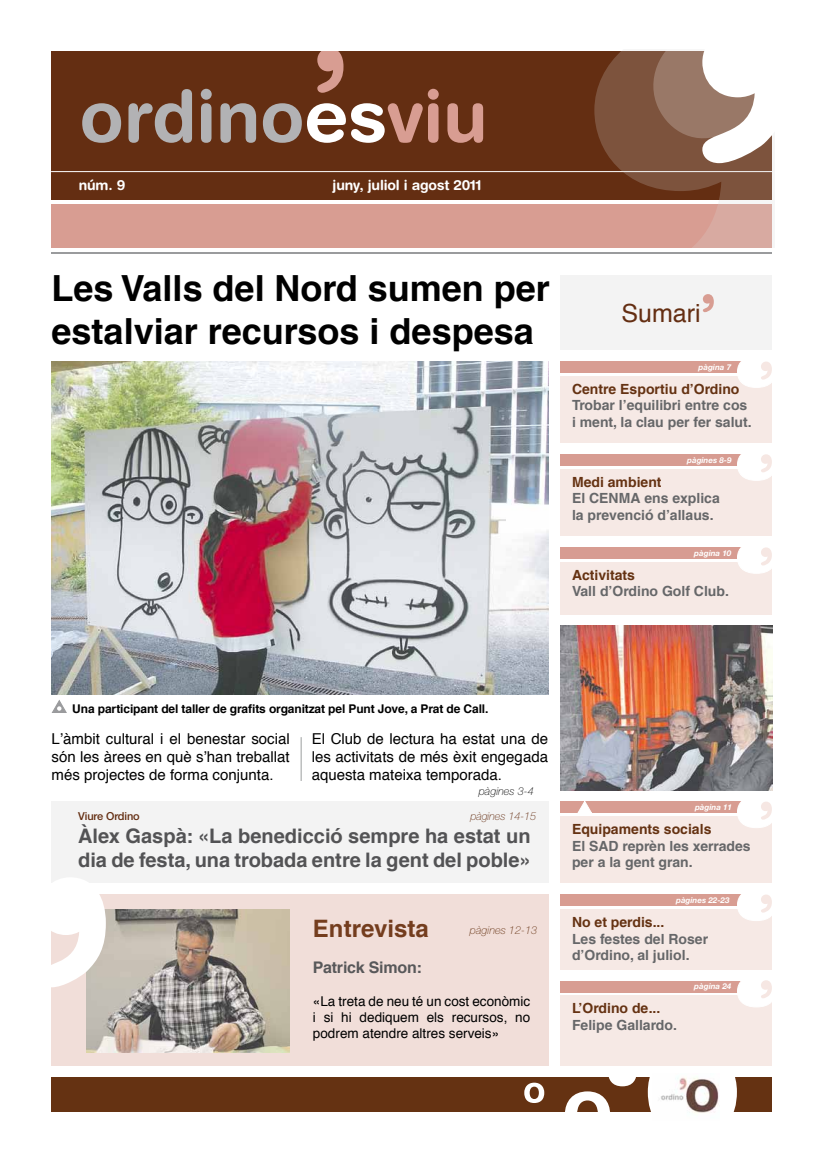
<style>
.page{position:relative;width:823px;height:1163px;background:#fff}
.page>*{position:absolute;margin:0;border:0;box-sizing:border-box;transform-origin:0 0}
.t1{font:700 36px/43.2px "Helvetica LT Com";color:#000}
.t2{font:25px "Helvetica";color:#642e12}
.t3{font:700 24px "Helvetica LT Com";color:#743d1e}
.t4{font:700 20px/24px "Helvetica LT Com";color:#535355}
.t5{font:700 16px "Helvetica LT Com";letter-spacing:-.01em;color:#58585a}
.t6{font:15px/18px "Helvetica";color:#000;text-align:justify}
.t7{font:700 14px/16.8px "Helvetica LT Com";color:#666769}
.t8{font:700 14px "Helvetica LT Com";color:#653212}
.t9{font:700 14px/16.8px "Helvetica LT Std";color:#666769}
.t10{font:700 14px "Helvetica Rounded LT Std";letter-spacing:-.01em;color:#fff}
.t11{font:700 14px "Helvetica LT Std";color:#653212}
.t12{font:13.5px/16.2px "Helvetica";color:#000;text-align:justify}
.t13{font:700 12px "Helvetica LT Com";letter-spacing:-.01em;color:#000}
.t14{font:italic 100 11px "Helvetica Neue";letter-spacing:-.01em;color:#642e12}
.t15{font:italic 100 11px "Helvetica Neue";color:#653212}
.t16{font:500 11px "Helvetica Neue";letter-spacing:-.01em;color:#642e12}
.t17{font:italic 100 11px "Helvetica Neue";color:#000}
.t18{font:italic 700 8px "Helvetica Neue";color:#fff}
</style>
<div class="page">
<div style="left:52px;top:51px;width:719px;height:149px;background:#642e12"></div>
<svg style="left:82px;top:103px;width:39px;height:40px"></svg>
<svg style="left:128px;top:89px;width:64px;height:54px"></svg>
<svg style="left:201px;top:89px;width:10px;height:54px"></svg>
<svg style="left:220px;top:103px;width:36px;height:40px"></svg>
<svg style="left:263px;top:103px;width:38px;height:40px"></svg>
<svg style="left:307px;top:51px;width:131px;height:92px"></svg>
<svg style="left:447px;top:103px;width:36px;height:40px"></svg>
<hr style="left:51px;top:171px;width:720px;height:1px;background:#fff">
<div style="left:51px;top:204px;width:720px;height:43px;background:#d89d92"></div>
<hr style="left:51px;top:252px;width:720px;height:2px;background:#9a9b9d">
<img style="left:52px;top:361px;width:496px;height:333px">
<div style="left:51px;top:894px;width:497px;height:171px;background:#f1ded9"></div>
<div style="left:51px;top:1077px;width:608px;height:34px;background:#653212"></div>
<div style="left:726px;top:1077px;width:45px;height:34px;background:#653212"></div>
<svg style="left:524px;top:1082px;width:20px;height:20px"></svg>
<svg style="left:647px;top:1077px;width:89px;height:35px"></svg>
<svg style="left:564px;top:1077px;width:72px;height:35px"></svg>
<img style="left:652px;top:1077px;width:67px;height:36px">
<img style="left:86px;top:909px;width:203px;height:142px">
<div style="left:51px;top:801px;width:497px;height:82px;background:#f3f3f3"></div>
<div style="left:559px;top:376px;width:212px;height:67px;background:#f6e9e5"></div>
<div style="left:559px;top:361px;width:182px;height:11px;background:#d89d92"></div>
<div style="left:559px;top:816px;width:212px;height:67px;background:#f6e9e5"></div>
<div style="left:559px;top:801px;width:182px;height:11px;background:#d89d92"></div>
<div style="left:559px;top:909px;width:212px;height:60px;background:#f6e9e5"></div>
<div style="left:559px;top:894px;width:182px;height:11px;background:#d89d92"></div>
<div style="left:559px;top:995px;width:212px;height:70px;background:#f6e9e5"></div>
<div style="left:559px;top:980px;width:182px;height:12px;background:#d89d92"></div>
<div style="left:559px;top:469px;width:212px;height:67px;background:#f6e9e5"></div>
<div style="left:559px;top:454px;width:182px;height:11px;background:#d79c92"></div>
<div style="left:559px;top:562px;width:212px;height:52px;background:#f6e9e5"></div>
<div style="left:559px;top:547px;width:182px;height:11px;background:#d79c92"></div>
<div style="left:559px;top:275px;width:212px;height:75px;background:#f3f3f3"></div>
<img style="left:560px;top:625px;width:211px;height:165px">
<svg style="left:51px;top:878px;width:55px;height:109px"></svg>
<svg style="left:594px;top:51px;width:178px;height:196px"></svg>
<svg style="left:703px;top:294px;width:10px;height:18px"></svg>
<svg style="left:736px;top:361px;width:35px;height:27px"></svg>
<svg style="left:736px;top:454px;width:35px;height:27px"></svg>
<svg style="left:736px;top:547px;width:35px;height:27px"></svg>
<svg style="left:736px;top:801px;width:35px;height:27px"></svg>
<svg style="left:736px;top:894px;width:35px;height:27px"></svg>
<svg style="left:736px;top:980px;width:35px;height:27px"></svg>
<svg style="left:576px;top:801px;width:17px;height:12px"></svg>
<svg style="left:51px;top:700px;width:16px;height:13px"></svg>
<hr style="left:300px;top:737px;width:1px;height:43px;background:#9c9e9f">
<p class="t10" style="left:79px;top:177px;width:48px">núm. 9</p>
<p class="t10" style="left:332px;top:177px;width:150px">juny, juliol i agost 2011</p>
<h1 class="t1" style="left:52px;top:267px;width:499px">Les Valls del Nord sumen per estalviar recursos i despesa</h1>
<h2 class="t2" style="left:621px;top:294px;width:81px">Sumari</h2>
<p class="t18" style="left:698px;top:362px;width:34px">pàgina 7</p>
<p class="t8" style="left:571px;top:380px;width:169px">Centre Esportiu d’Ordino</p>
<p class="t7" style="left:571px;top:397px;width:181px">Trobar l’equilibri entre cos i ment, la clau per fer salut.</p>
<p class="t18" style="left:686px;top:455px;width:46px">pàgines 8-9</p>
<p class="t8" style="left:571px;top:473px;width:91px">Medi ambient</p>
<p class="t7" style="left:571px;top:490px;width:149px">El CENMA ens explica la prevenció d’allaus.</p>
<p class="t18" style="left:693px;top:547px;width:39px">pàgina 10</p>
<p class="t8" style="left:571px;top:566px;width:65px">Activitats</p>
<p class="t7" style="left:571px;top:583px;width:158px">Vall d’Ordino Golf Club.</p>
<p class="t13" style="left:72px;top:701px;width:417px">Una participant del taller de grafits organitzat pel Punt Jove, a Prat de Call.</p>
<p class="t6" style="left:52px;top:730px;width:239px">L’àmbit cultural i el benestar social són les àrees en què s’han treballat més projectes de forma conjunta.</p>
<p class="t6" style="left:311px;top:730px;width:238px">El Club de lectura ha estat una de les activitats de més èxit engegada aquesta mateixa temporada.</p>
<p class="t16" style="left:78px;top:809px;width:63px">Viure Ordino</p>
<p class="t14" style="left:470px;top:810px;width:67px">pàgines 14-15</p>
<p class="t17" style="left:478px;top:784px;width:57px">pàgines 3-4</p>
<h3 class="t4" style="left:78px;top:824px;width:454px">Àlex Gaspà: «La benedicció sempre ha estat un dia de festa, una trobada entre la gent del poble»</h3>
<h3 class="t3" style="left:313px;top:913px;width:117px">Entrevista</h3>
<p class="t5" style="left:313px;top:957px;width:111px">Patrick Simon:</p>
<p class="t12" style="left:313px;top:992px;width:219px">«La treta de neu té un cost econòmic i si hi dediquem els recursos, no podrem atendre altres serveis»</p>
<p class="t15" style="left:469px;top:923px;width:69px">pàgines 12-13</p>
<p class="t18" style="left:694px;top:802px;width:39px">pàgina 11</p>
<p class="t11" style="left:571px;top:820px;width:141px">Equipaments socials</p>
<p class="t9" style="left:571px;top:837px;width:180px">El SAD reprèn les xerrades per a la gent gran.</p>
<p class="t18" style="left:675px;top:895px;width:55px">pàgines 22-23</p>
<p class="t8" style="left:571px;top:913px;width:94px">No et perdis...</p>
<p class="t7" style="left:571px;top:930px;width:138px">Les festes del Roser d’Ordino, al juliol.</p>
<p class="t8" style="left:571px;top:999px;width:90px">L’Ordino de...</p>
<p class="t7" style="left:571px;top:1016px;width:106px">Felipe Gallardo.</p>
<p class="t18" style="left:693px;top:981px;width:39px">pàgina 24</p>
</div>
